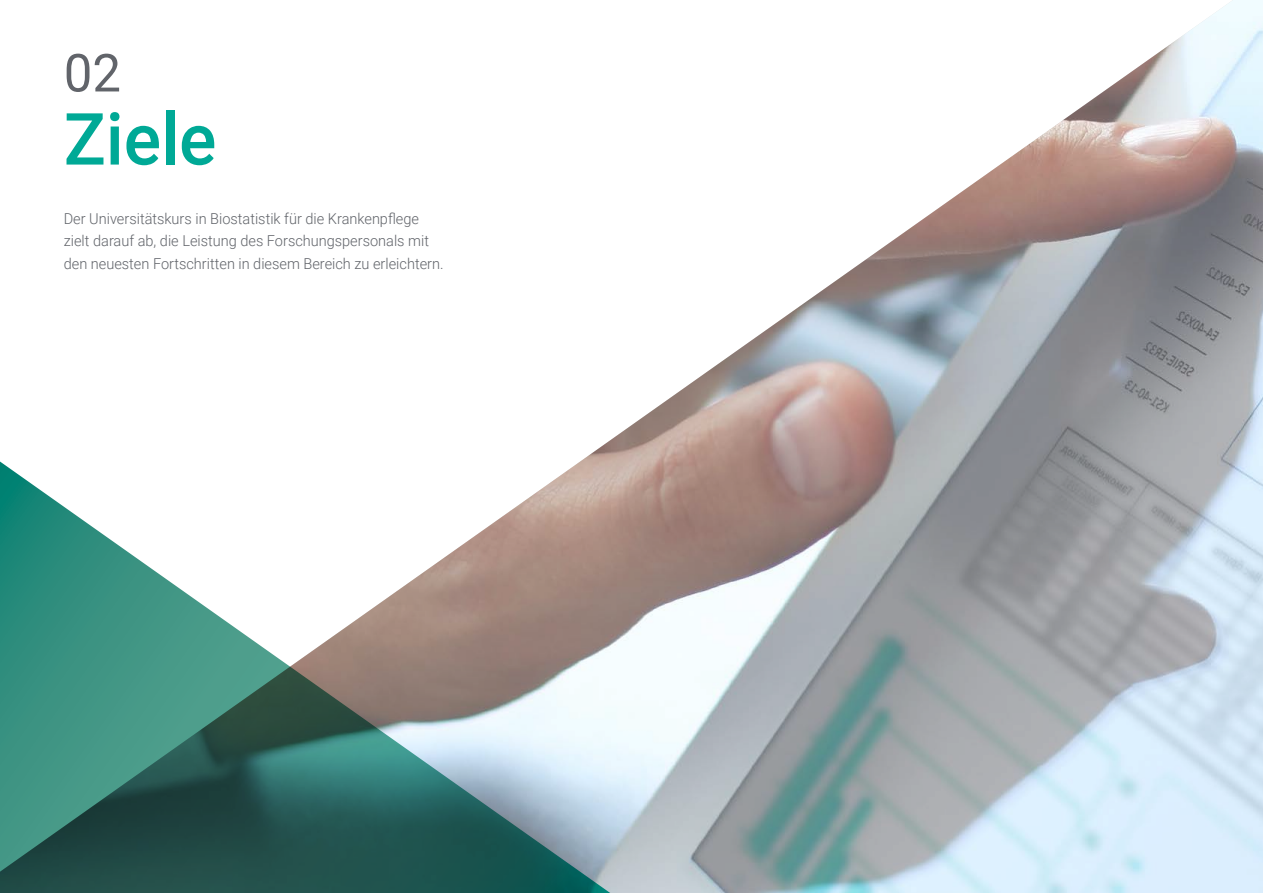
<style>
.page{position:relative;width:1263px;height:893px;background:#fff}
.page>*{position:absolute;margin:0;border:0;box-sizing:border-box;transform-origin:0 0}
.t1{font:500 72px "Roboto";color:#00a996}
.t2{font:52.5px "Roboto";color:#61646a}
.t3{font:300 15px/22.5px "Roboto";color:#61646a}
</style>
<div class="page">
<img style="left:602px;top:0;width:661px;height:893px">
<svg style="left:0;top:446px;width:640px;height:447px"></svg>
<h2 class="t2" style="left:64px;top:36px;width:59px">02</h2>
<h1 class="t1" style="left:64px;top:89px;width:154px">Ziele</h1>
<p class="t3" style="left:64px;top:207px;width:381px">Der Universitätskurs in Biostatistik für die Krankenpflege zielt darauf ab, die Leistung des Forschungspersonals mit den neuesten Fortschritten in diesem Bereich zu erleichtern.</p>
</div>
